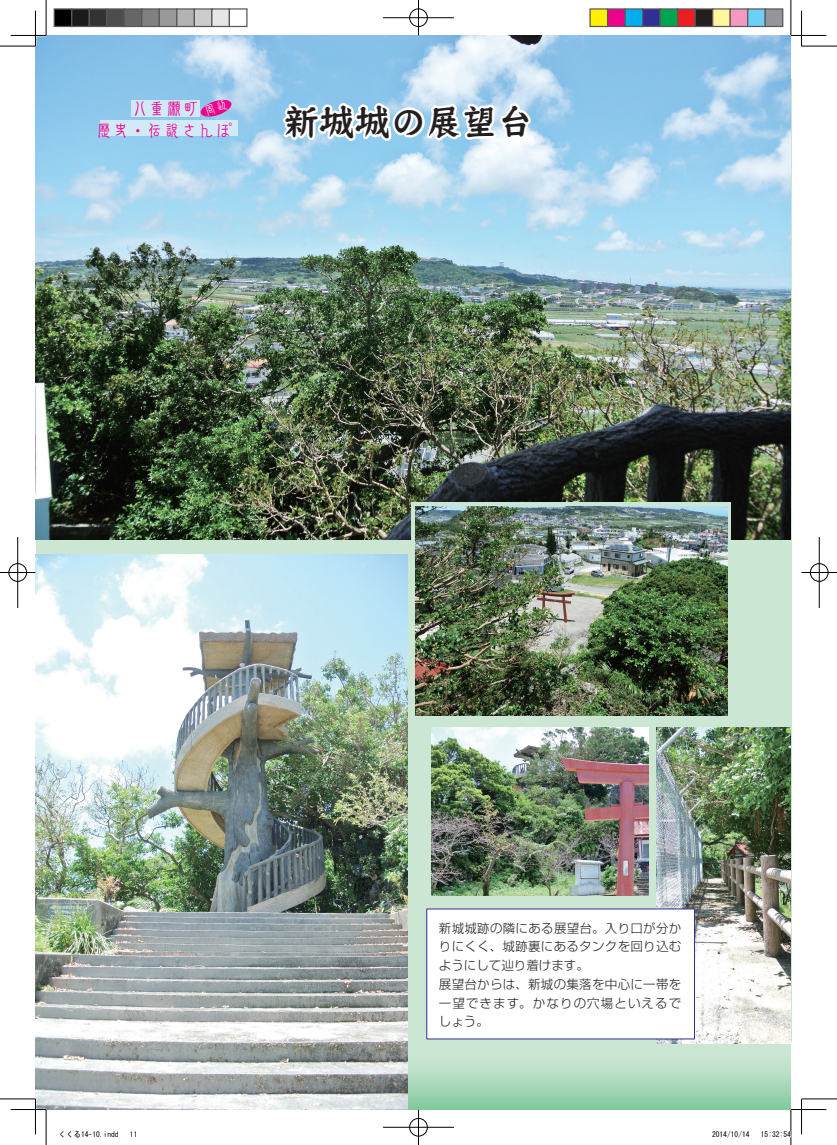
<style>
.page{position:relative;width:837px;height:1145px;background:#fff}
.page>*{position:absolute;margin:0;border:0;box-sizing:border-box;transform-origin:0 0}
.t1{font:37.5px "DF So Kai Sho W7 WIN RKSJ H";letter-spacing:-.05em;color:#231f20}
.t2{font:17.5px "DF Shin Ten W5 WIN RKSJ H";letter-spacing:-.025em;color:#ed028c}
.t3{font:300 12.5px/18.8px "Shin Go Pro";letter-spacing:.025em;color:#231f20}
.t4{font:7.5px "MS Gothic";color:#000}
</style>
<div class="page">
<div style="left:36px;top:79px;width:755px;height:962px;background:#cbe6d3"></div>
<div style="left:35px;top:1038px;width:755px;height:71px;background:linear-gradient(to bottom,#daecde,#8bcca3)"></div>
<img style="left:656px;top:727px;width:134px;height:316px">
<div style="left:426px;top:908px;width:268px;height:131px;background:#fff"></div>
<img style="left:35px;top:35px;width:755px;height:504px">
<img style="left:431px;top:728px;width:217px;height:167px">
<img style="left:35px;top:554px;width:372px;height:555px">
<svg style="left:411px;top:502px;width:319px;height:109px"></svg>
<img style="left:415px;top:507px;width:311px;height:208px">
<svg style="left:268px;top:81px;width:265px;height:92px;background:#c4e2f4"></svg>
<div style="left:131px;top:100px;width:68px;height:16px;background:#d1e8f7"></div>
<div style="left:100px;top:120px;width:137px;height:16px;background:#d2e9f7"></div>
<hr style="left:11px;top:1108px;width:35px;height:2px;background:#fff">
<hr style="left:0;top:46px;width:35px;height:1px;background:#000">
<hr style="left:801px;top:46px;width:35px;height:1px;background:#000">
<hr style="left:0;top:1098px;width:35px;height:1px;background:#000">
<hr style="left:801px;top:1098px;width:35px;height:1px;background:#000">
<hr style="left:46px;top:0;width:1px;height:35px;background:#000">
<hr style="left:46px;top:1109px;width:1px;height:35px;background:#000">
<hr style="left:790px;top:0;width:1px;height:35px;background:#000">
<hr style="left:790px;top:1109px;width:1px;height:35px;background:#000">
<hr style="left:11px;top:35px;width:35px;height:1px;background:#000">
<hr style="left:790px;top:35px;width:36px;height:1px;background:#000">
<hr style="left:11px;top:1109px;width:35px;height:1px;background:#000">
<hr style="left:790px;top:1109px;width:36px;height:1px;background:#000">
<hr style="left:35px;top:11px;width:1px;height:35px;background:#000">
<hr style="left:35px;top:1098px;width:1px;height:36px;background:#000">
<hr style="left:801px;top:11px;width:1px;height:35px;background:#000">
<hr style="left:801px;top:1098px;width:1px;height:36px;background:#000">
<div style="left:408px;top:8px;width:20px;height:19px;border:2px solid #fff;border-radius:50%"></div>
<hr style="left:383px;top:17px;width:71px;height:2px;background:#fff">
<hr style="left:417px;top:0;width:2px;height:35px;background:#fff">
<div style="left:409px;top:9px;width:18px;height:18px;border:1px solid #000;border-radius:50%"></div>
<hr style="left:383px;top:18px;width:71px;height:1px;background:#000">
<hr style="left:418px;top:0;width:1px;height:35px;background:#000">
<div style="left:408px;top:1117px;width:20px;height:20px;border:2px solid #fff;border-radius:50%"></div>
<hr style="left:383px;top:1126px;width:71px;height:2px;background:#fff">
<hr style="left:417px;top:1109px;width:2px;height:35px;background:#fff">
<div style="left:409px;top:1118px;width:18px;height:18px;border:1px solid #000;border-radius:50%"></div>
<hr style="left:383px;top:1127px;width:71px;height:1px;background:#000">
<hr style="left:418px;top:1109px;width:1px;height:35px;background:#000">
<div style="left:8px;top:562px;width:19px;height:20px;border:2px solid #fff;border-radius:50%"></div>
<hr style="left:0;top:571px;width:35px;height:2px;background:#fff">
<hr style="left:17px;top:537px;width:2px;height:71px;background:#fff">
<div style="left:9px;top:563px;width:18px;height:18px;border:1px solid #000;border-radius:50%"></div>
<hr style="left:0;top:572px;width:35px;height:1px;background:#000">
<hr style="left:18px;top:537px;width:1px;height:71px;background:#000">
<div style="left:809px;top:562px;width:19px;height:20px;border:2px solid #fff;border-radius:50%"></div>
<hr style="left:801px;top:571px;width:35px;height:2px;background:#fff">
<div style="left:809px;top:563px;width:19px;height:18px;border:1px solid #000;border-radius:50%"></div>
<hr style="left:801px;top:572px;width:35px;height:1px;background:#000">
<hr style="left:818px;top:537px;width:1px;height:71px;background:#000">
<div style="left:54px;top:9px;width:18px;height:17px;background:#000"></div>
<div style="left:54px;top:8px;width:18px;height:19px;border:1px solid #595959"></div>
<div style="left:72px;top:9px;width:17px;height:17px;background:#1a1a1a"></div>
<div style="left:71px;top:8px;width:19px;height:19px;border:1px solid #595959"></div>
<div style="left:89px;top:9px;width:18px;height:17px;background:#333"></div>
<div style="left:89px;top:8px;width:18px;height:19px;border:1px solid #595959"></div>
<div style="left:107px;top:9px;width:17px;height:17px;background:#4d4d4d"></div>
<div style="left:106px;top:8px;width:19px;height:19px;border:1px solid #595959"></div>
<div style="left:124px;top:9px;width:18px;height:17px;background:#666"></div>
<div style="left:124px;top:8px;width:18px;height:19px;border:1px solid #595959"></div>
<div style="left:142px;top:9px;width:17px;height:17px;background:#808080"></div>
<div style="left:141px;top:8px;width:19px;height:19px;border:1px solid #595959"></div>
<div style="left:159px;top:9px;width:18px;height:17px;background:#999"></div>
<div style="left:159px;top:8px;width:18px;height:19px;border:1px solid #595959"></div>
<div style="left:177px;top:9px;width:17px;height:17px;background:#b3b3b3"></div>
<div style="left:176px;top:8px;width:19px;height:19px;border:1px solid #595959"></div>
<div style="left:194px;top:9px;width:18px;height:17px;background:#ccc"></div>
<div style="left:194px;top:8px;width:18px;height:19px;border:1px solid #595959"></div>
<div style="left:212px;top:9px;width:17px;height:17px;background:#e6e6e6"></div>
<div style="left:211px;top:8px;width:19px;height:19px;border:1px solid #595959"></div>
<div style="left:229px;top:8px;width:18px;height:19px;border:1px solid #595959"></div>
<div style="left:590px;top:9px;width:17px;height:17px;background:#fff101"></div>
<div style="left:589px;top:8px;width:19px;height:19px;border:1px solid #595959"></div>
<div style="left:607px;top:9px;width:18px;height:17px;background:#ed028c"></div>
<div style="left:606px;top:8px;width:19px;height:19px;border:1px solid #595959"></div>
<div style="left:625px;top:9px;width:17px;height:17px;background:#00aeef"></div>
<div style="left:624px;top:8px;width:19px;height:19px;border:1px solid #595959"></div>
<div style="left:642px;top:9px;width:18px;height:17px;background:#2e3092"></div>
<div style="left:641px;top:8px;width:19px;height:19px;border:1px solid #595959"></div>
<div style="left:660px;top:9px;width:17px;height:17px;background:#00a54f"></div>
<div style="left:659px;top:8px;width:19px;height:19px;border:1px solid #595959"></div>
<div style="left:677px;top:9px;width:18px;height:17px;background:#ee1d23"></div>
<div style="left:676px;top:8px;width:19px;height:19px;border:1px solid #595959"></div>
<div style="left:695px;top:9px;width:17px;height:17px;background:#231f20"></div>
<div style="left:694px;top:8px;width:19px;height:19px;border:1px solid #595959"></div>
<div style="left:712px;top:9px;width:18px;height:17px;background:#fff79a"></div>
<div style="left:711px;top:8px;width:19px;height:19px;border:1px solid #595959"></div>
<div style="left:730px;top:9px;width:17px;height:17px;background:#f499c2"></div>
<div style="left:729px;top:8px;width:19px;height:19px;border:1px solid #595959"></div>
<div style="left:747px;top:9px;width:18px;height:17px;background:#6bcff6"></div>
<div style="left:746px;top:8px;width:19px;height:19px;border:1px solid #595959"></div>
<div style="left:765px;top:9px;width:17px;height:17px;background:#939598"></div>
<div style="left:764px;top:8px;width:19px;height:19px;border:1px solid #595959"></div>
<svg style="left:200px;top:99px;width:32px;height:19px"></svg>
<h2 class="t2" style="left:131px;top:100px;width:70px">八重瀬町</h2>
<h1 class="t1" style="left:283px;top:103px;width:253px">新城城の展望台</h1>
<h2 class="t2" style="left:95px;top:122px;width:138px">歴史・伝説さんぽ</h2>
<p class="t4" style="left:59px;top:1131px;width:61px">くくる14-10.indd</p>
<p class="t4" style="left:130px;top:1131px;width:9px">11</p>
<p class="t3" style="left:438px;top:917px;width:244px">新城城跡の隣にある展望台。入り口が分かりにくく、城跡裏にあるタンクを回り込むようにして辿り着けます。<br>展望台からは、新城の集落を中心に一帯を一望できます。かなりの穴場といえるでしょう。</p>
<p class="t4" style="left:711px;top:1131px;width:39px">2014/10/14</p>
<p class="t4" style="left:760px;top:1131px;width:31px">15:32:54</p>
</div>
